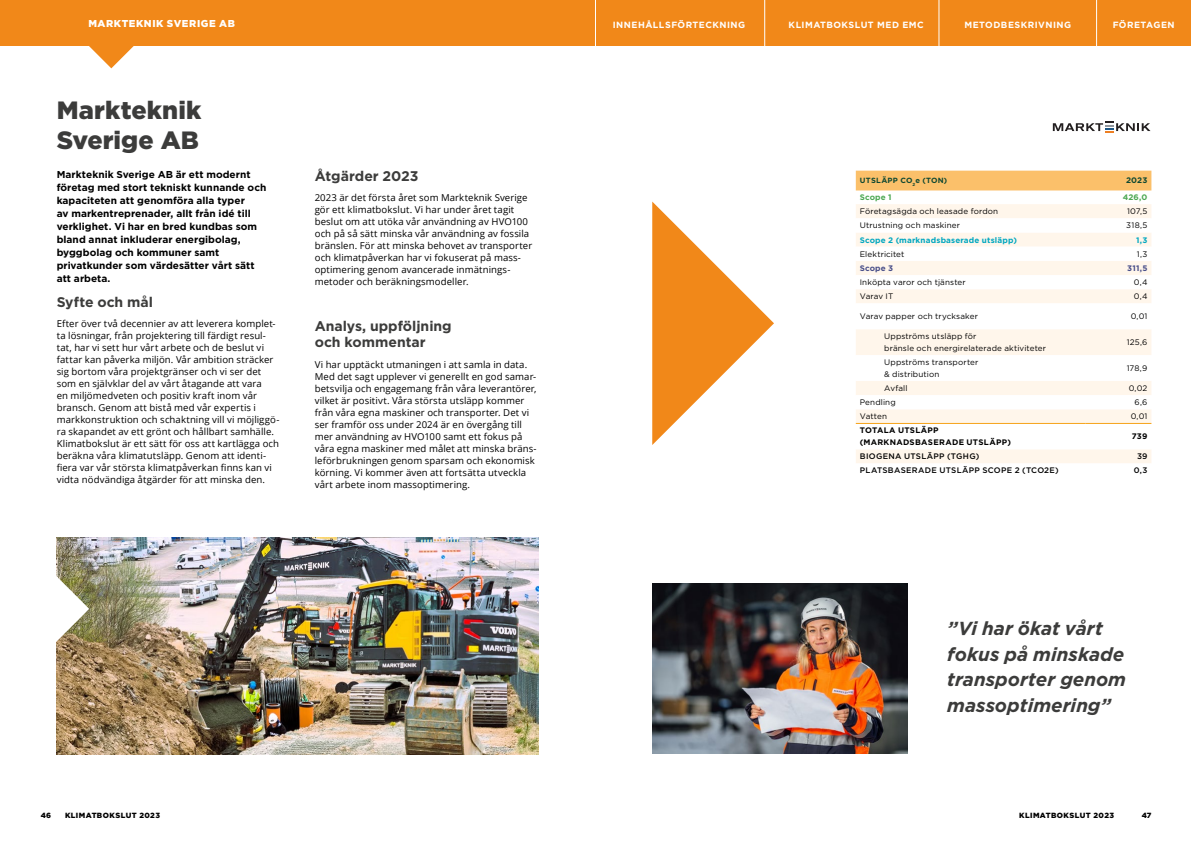
<style>
.page{position:relative;width:1191px;height:842px;background:#fff}
.page>*{position:absolute;margin:0;border:0;box-sizing:border-box;transform-origin:0 0}
.Rubrik_H2_företag{font:900 25px/30px "Gotham";letter-spacing:.005em;color:#3c3c3b}
.Citat_-_företag{font:italic 700 18.8px/25.6px "Gotham";color:#3c3c3b}
.Rubrik_H3{font:700 14px/16.5px "Gotham";color:#3c3c3b}
.Ingress{font:700 10px/13px "Gotham";color:#000}
.Rubrik_Header_företag{font:900 10px "Gotham";letter-spacing:.055em;color:#fff}
.Bröd{font:9.5px/12px "Open Sans";letter-spacing:.01em;color:#000}
.t1{font:700 9px "Gotham";letter-spacing:.055em;color:#fff}
.Tabelltext_-_svart{font:8px/12px "Gotham";letter-spacing:.015em;color:#000}
.tabell_Rubrik{font:500 8px "Gotham";letter-spacing:.035em;color:#000}
.tabell_svart_siffror{font:8px "Gotham";letter-spacing:.01em;color:#000}
.Tabell_-_TOTALT{font:700 8px/12px "Gotham";letter-spacing:.035em;color:#000}
.Scope_2{font:700 8px "Gotham";letter-spacing:.02em;color:#00a7c0}
.Scope_1{font:700 8px "Gotham";letter-spacing:.02em;color:#4ba751}
.Scope_3{font:700 8px "Gotham";letter-spacing:.02em;color:#474d88}
.Scope_1_-_siffror{font:700 8px "Gotham";color:#4ba751}
.Scope_3_-_siffror{font:700 8px "Gotham";color:#474d88}
.tabell_Rubrik_-_siffror{font:500 8px "Gotham";color:#000}
.Tabell_-_header_-_siffror{font:700 8px "Gotham";color:#0f4831}
.Scope_2_-_siffror{font:700 8px "Gotham";color:#00a7c0}
.Tabell_-_TOTALT_-_siffror{font:700 8px "Gotham";color:#000}
.t2{font:900 7.5px "Gotham";letter-spacing:.055em;color:#000}
.Tabell_-_header{font:700 7.5px "Gotham";letter-spacing:.035em;color:#0f4831}
</style>
<div class="page">
<svg style="left:88px;top:45px;width:46px;height:23px"></svg>
<div style="left:0;top:0;width:1191px;height:45px;background:#f18819"></div>
<hr style="left:595px;top:0;width:1px;height:52px;background:#fff">
<hr style="left:764px;top:0;width:1px;height:52px;background:#fff">
<hr style="left:938px;top:0;width:1px;height:52px;background:#fff">
<hr style="left:1096px;top:0;width:1px;height:52px;background:#fff">
<div style="left:855px;top:171px;width:296px;height:19px;background:#fbc06a"></div>
<div style="left:856px;top:204px;width:295px;height:14px;background:#fff6eb"></div>
<svg style="left:856px;top:233px;width:295px;height:230px"></svg>
<hr style="left:855px;top:423px;width:230px;height:1px;background:#f6a318">
<hr style="left:1085px;top:423px;width:66px;height:1px;background:#f6a318">
<svg style="left:1052px;top:121px;width:98px;height:12px"></svg>
<img style="left:57px;top:538px;width:482px;height:217px">
<img style="left:56px;top:537px;width:33px;height:161px">
<img style="left:652px;top:583px;width:255px;height:170px">
<svg style="left:652px;top:202px;width:122px;height:243px"></svg>
<h2 class="Rubrik_Header_företag" style="left:88px;top:16px;width:148px">MARKTEKNIK SVERIGE AB</h2>
<p class="Rubrik_H2_företag" style="left:57px;top:94px;width:146px">Markteknik<br>Sverige AB</p>
<p class="Ingress" style="left:57px;top:168px;width:211px">Markteknik Sverige AB är ett modernt företag med stort tekniskt kunnande och kapaciteten att genomföra alla typer<br>av markentreprenader, allt från idé till verklighet. Vi har en bred kundbas som bland annat inkluderar energibolag, byggbolag och kommuner samt privatkunder som värdesätter vårt sätt att arbeta.</p>
<p class="Rubrik_H3" style="left:57px;top:293px;width:98px">Syfte och mål</p>
<p class="Bröd" style="left:57px;top:318px;width:224px">Efter över två decennier av att leverera komplet&shy;ta lösningar, från projektering till färdigt resul&shy;tat, har vi sett hur vårt arbete och de beslut vi fattar kan påverka miljön. Vår ambition sträcker sig bortom våra projektgränser och vi ser det som en självklar del av vårt åtagande att vara<br>en miljömedveten och positiv kraft inom vår bransch. Genom att bistå med vår expertis i markkonstruktion och schaktning vill vi möjliggö&shy;ra skapandet av ett grönt och hållbart samhälle.<br>Klimatbokslut är ett sätt för oss att kartlägga och beräkna våra klimatutsläpp. Genom att identi&shy;fiera var vår största klimatpåverkan finns kan vi vidta nödvändiga åtgärder för att minska den.</p>
<p class="Rubrik_H3" style="left:315px;top:167px;width:105px">Åtgärder 2023</p>
<p class="Bröd" style="left:315px;top:192px;width:219px">2023 är det första året som Markteknik Sverige gör ett klimatbokslut. Vi har under året tagit beslut om att utöka vår användning av HVO100 och på så sätt minska vår användning av fossila bränslen. För att minska behovet av transporter och klimatpåverkan har vi fokuserat på mass&shy;optimering genom avancerade inmätnings&shy;metoder och beräkningsmodeller.</p>
<p class="Rubrik_H3" style="left:315px;top:317px;width:138px">Analys, uppföljning och kommentar</p>
<p class="Bröd" style="left:315px;top:358px;width:223px">Vi har upptäckt utmaningen i att samla in data.<br>Med det sagt upplever vi generellt en god samar&shy;betsvilja och engagemang från våra leverantörer, vilket är positivt. Våra största utsläpp kommer från våra egna maskiner och transporter. Det vi ser framför oss under 2024 är en övergång till mer användning av HVO100 samt ett fokus på våra egna maskiner med målet att minska bräns&shy;leförbrukningen genom sparsam och ekonomisk körning. Vi kommer även att fortsätta utveckla vårt arbete inom massoptimering.</p>
<p class="t1" style="left:613px;top:19px;width:134px">INNEHÅLLSFÖRTECKNING</p>
<p class="t1" style="left:788px;top:19px;width:137px">KLIMATBOKSLUT MED EMC</p>
<p class="t1" style="left:964px;top:19px;width:108px">METODBESKRIVNING</p>
<p class="t1" style="left:1112px;top:19px;width:63px">FÖRETAGEN</p>
<p class="Tabell_-_header" style="left:860px;top:176px;width:89px">UTSLÄPP CO<sub>2</sub>e (TON)</p>
<p class="Tabell_-_header_-_siffror" style="left:1126px;top:176px;width:23px">2023</p>
<p class="Scope_1" style="left:859px;top:193px;width:33px">Scope 1</p>
<p class="Scope_1_-_siffror" style="left:1122px;top:193px;width:26px">426,0</p>
<p class="Tabelltext_-_svart" style="left:859px;top:205px;width:140px">Företagsägda och leasade fordon</p>
<p class="tabell_svart_siffror" style="left:1127px;top:207px;width:22px">107,5</p>
<p class="Tabelltext_-_svart" style="left:859px;top:219px;width:102px">Utrustning och maskiner</p>
<p class="tabell_svart_siffror" style="left:1126px;top:221px;width:23px">318,5</p>
<p class="Scope_2" style="left:859px;top:235px;width:159px">Scope 2 (marknadsbaserade utsläpp)</p>
<p class="Scope_2_-_siffror" style="left:1136px;top:235px;width:13px">1,3</p>
<p class="Tabelltext_-_svart" style="left:859px;top:248px;width:46px">Elektricitet</p>
<p class="tabell_svart_siffror" style="left:1137px;top:249px;width:12px">1,3</p>
<p class="Scope_3" style="left:859px;top:263px;width:35px">Scope 3</p>
<p class="Scope_3_-_siffror" style="left:1127px;top:263px;width:22px">311,5</p>
<p class="Tabelltext_-_svart" style="left:859px;top:276px;width:107px">Inköpta varor och tjänster</p>
<p class="tabell_svart_siffror" style="left:1134px;top:278px;width:15px">0,4</p>
<p class="Tabelltext_-_svart" style="left:859px;top:290px;width:35px">Varav IT</p>
<p class="tabell_svart_siffror" style="left:1134px;top:292px;width:15px">0,4</p>
<p class="Tabelltext_-_svart" style="left:859px;top:310px;width:120px">Varav papper och trycksaker</p>
<p class="tabell_svart_siffror" style="left:1130px;top:312px;width:18px">0,01</p>
<p class="Tabelltext_-_svart" style="left:884px;top:330px;width:163px">Uppströms utsläpp för<br>bränsle och energirelaterade aktiviteter</p>
<p class="tabell_svart_siffror" style="left:1126px;top:338px;width:22px">125,6</p>
<p class="Tabelltext_-_svart" style="left:884px;top:356px;width:96px">Uppströms transporter &amp; distribution</p>
<p class="tabell_svart_siffror" style="left:1126px;top:364px;width:22px">178,9</p>
<p class="Tabelltext_-_svart" style="left:884px;top:382px;width:25px">Avfall</p>
<p class="tabell_svart_siffror" style="left:1128px;top:384px;width:20px">0,02</p>
<p class="Tabelltext_-_svart" style="left:859px;top:396px;width:37px">Pendling</p>
<p class="tabell_svart_siffror" style="left:1134px;top:398px;width:14px">6,6</p>
<p class="Tabelltext_-_svart" style="left:859px;top:410px;width:29px">Vatten</p>
<p class="tabell_svart_siffror" style="left:1130px;top:412px;width:18px">0,01</p>
<p class="Tabell_-_TOTALT" style="left:859px;top:424px;width:153px">TOTALA UTSLÄPP (MARKNADSBASERADE UTSLÄPP)</p>
<p class="Tabell_-_TOTALT_-_siffror" style="left:1131px;top:432px;width:17px">739</p>
<p class="tabell_Rubrik" style="left:860px;top:452px;width:121px">BIOGENA UTSLÄPP (TGHG)</p>
<p class="tabell_Rubrik_-_siffror" style="left:1137px;top:452px;width:12px">39</p>
<p class="tabell_Rubrik" style="left:860px;top:466px;width:200px">PLATSBASERADE UTSLÄPP SCOPE 2 (TCO2E)</p>
<p class="tabell_Rubrik_-_siffror" style="left:1134px;top:466px;width:15px">0,3</p>
<p class="Citat_-_företag" style="left:947px;top:616px;width:180px">”Vi har ökat vårt fokus på minskade transporter genom massoptimering”</p>
<p class="t2" style="left:41px;top:810px;width:12px">46</p>
<p class="t2" style="left:65px;top:810px;width:97px">KLIMATBOKSLUT 2023</p>
<p class="t2" style="left:1019px;top:810px;width:97px">KLIMATBOKSLUT 2023</p>
<p class="t2" style="left:1141px;top:810px;width:11px">47</p>
</div>
